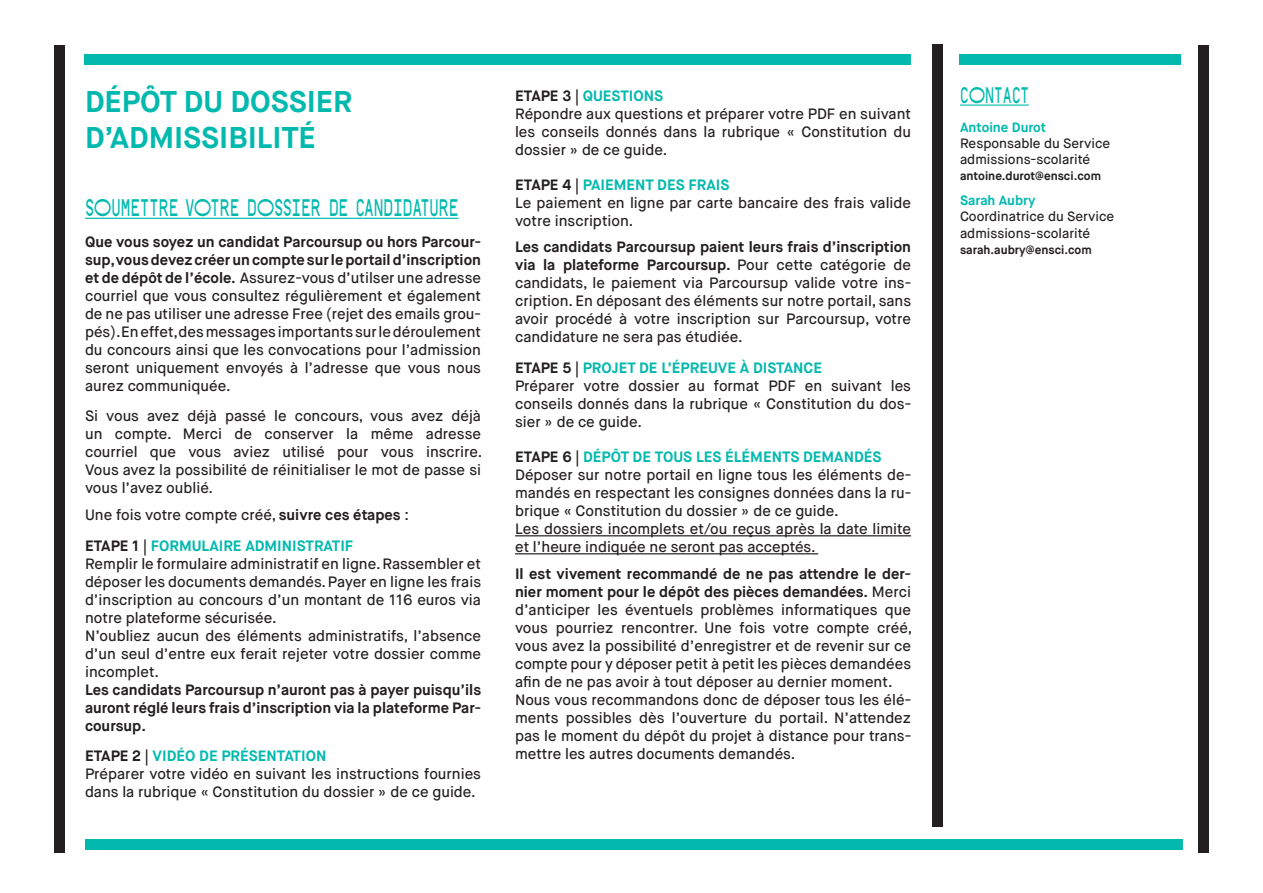
<style>
.page{position:relative;width:1263px;height:893px;background:#fff}
.page>*{position:absolute;margin:0;border:0;box-sizing:border-box;transform-origin:0 0}
.t1{font:700 30px/36px "Maison Neue";color:#03b9ae}
.t2{font:24px "Atelier";letter-spacing:.01em;color:#03b9ae}
.t3{font:22.5px "Atelier";color:#03b9ae}
.t4{font:500 15px/18px "Maison Neue";color:#231f20;text-align:justify}
.t5{font:700 15px "Maison Neue";color:#03b9ae}
.t6{font:700 15px/18px "Maison Neue";color:#231f20;text-align:justify}
.t7{font:500 13.5px/16.2px "Maison Neue";color:#231f20}
.t8{font:700 12px "Maison Neue";color:#231f20}
.s1{font-weight:700}
.s2{color:#231f20}
.s3{font-weight:700;color:#03b9ae}
</style>
<div class="page">
<hr style="left:85px;top:218px;width:373px;height:1px;background:#03b9ae">
<hr style="left:515px;top:535px;width:396px;height:1px;background:#231f20">
<hr style="left:515px;top:553px;width:303px;height:1px;background:#231f20">
<div style="left:85px;top:54px;width:826px;height:11px;background:#03b9ae"></div>
<div style="left:54px;top:45px;width:11px;height:808px;background:#231f20"></div>
<div style="left:932px;top:45px;width:11px;height:782px;background:#231f20"></div>
<div style="left:1198px;top:45px;width:11px;height:808px;background:#231f20"></div>
<div style="left:959px;top:54px;width:222px;height:11px;background:#03b9ae"></div>
<hr style="left:960px;top:105px;width:69px;height:1px;background:#03b9ae">
<div style="left:85px;top:839px;width:1097px;height:11px;background:#03b9ae"></div>
<p class="t1" style="left:85px;top:84px;width:269px">DÉPÔT DU DOSSIER<br>D’ADMISSIBILITÉ</p>
<p class="t2" style="left:85px;top:192px;width:375px">SOUMETTRE VOTRE DOSSIER DE CANDIDATURE</p>
<p class="t4" style="left:85px;top:233px;width:397px"><span class="s1">Que vous soyez un candidat Parcoursup ou hors Parcour&shy;sup, vous devez créer un compte sur le portail d’inscription et de dépôt de l’école.</span> Assurez-vous d’utilser une adresse courriel que vous consultez régulièrement et également de ne pas utiliser une adresse Free (rejet des emails grou&shy;pés). En effet, des messages importants sur le déroulement du concours ainsi que les convocations pour l’admission seront uniquement envoyés à l’adresse que vous nous aurez communiquée.</p>
<p class="t4" style="left:85px;top:407px;width:399px">Si vous avez déjà passé le concours, vous avez déjà un compte. Merci de conserver la même adresse courriel que vous aviez utilisé pour vous inscrire.<br>Vous avez la possibilité de réinitialiser le mot de passe si vous l’avez oublié.</p>
<p class="t4" style="left:85px;top:506px;width:325px">Une fois votre compte créé, <span class="s1">suivre ces étapes</span> :</p>
<p class="t5" style="left:85px;top:536px;width:270px"><span class="s2">ETAPE 1 |</span> FORMULAIRE ADMINISTRATIF</p>
<p class="t4" style="left:85px;top:555px;width:397px">Remplir le formulaire administratif en ligne. Rassembler et déposer les documents demandés. Payer en ligne les frais d’inscription au concours d’un montant de 116 euros via notre plateforme sécurisée.</p>
<p class="t4" style="left:85px;top:627px;width:397px">N’oubliez aucun des éléments administratifs, l’absence d’un seul d’entre eux ferait rejeter votre dossier comme incomplet.</p>
<p class="t6" style="left:85px;top:681px;width:397px">Les candidats Parcoursup n’auront pas à payer puisqu’ils auront réglé leurs frais d’inscription via la plateforme Par&shy;coursup.</p>
<p class="t5" style="left:85px;top:747px;width:243px"><span class="s2">ETAPE 2 |</span> VIDÉO DE PRÉSENTATION</p>
<p class="t4" style="left:85px;top:765px;width:397px">Préparer votre vidéo en suivant les instructions fournies dans la rubrique « Constitution du dossier » de ce guide.</p>
<p class="t5" style="left:515px;top:86px;width:150px"><span class="s2">ETAPE 3 |</span> QUESTIONS</p>
<p class="t4" style="left:515px;top:105px;width:397px">Répondre aux questions et préparer votre PDF en suivant les conseils donnés dans la rubrique « Constitution du dossier » de ce guide.</p>
<p class="t5" style="left:515px;top:175px;width:216px"><span class="s2">ETAPE 4 |</span> PAIEMENT DES FRAIS</p>
<p class="t4" style="left:515px;top:194px;width:398px">Le paiement en ligne par carte bancaire des frais valide votre inscription.</p>
<p class="t4" style="left:515px;top:238px;width:397px"><span class="s1">Les candidats Parcoursup paient leurs frais d’inscription via la plateforme Parcoursup.</span> Pour cette catégorie de candidats, le paiement via Parcoursup valide votre ins&shy;cription. En déposant des éléments sur notre portail, sans avoir procédé à votre inscription sur Parcoursup, votre candidature ne sera pas étudiée.</p>
<p class="t5" style="left:515px;top:358px;width:308px"><span class="s2">ETAPE 5 |</span> PROJET DE L’ÉPREUVE À DISTANCE</p>
<p class="t4" style="left:515px;top:377px;width:397px">Préparer votre dossier au format PDF en suivant les conseils donnés dans la rubrique « Constitution du dos&shy;sier » de ce guide.</p>
<p class="t5" style="left:515px;top:447px;width:368px"><span class="s2">ETAPE 6 |</span> DÉPÔT DE TOUS LES ÉLÉMENTS DEMANDÉS</p>
<p class="t4" style="left:515px;top:466px;width:397px">Déposer sur notre portail en ligne tous les éléments de&shy;mandés en respectant les consignes données dans la ru&shy;brique « Constitution du dossier » de ce guide.</p>
<p class="t4" style="left:515px;top:520px;width:397px">Les dossiers incomplets et/ou reçus après la date limite et l’heure indiquée ne seront pas acceptés.</p>
<p class="t4" style="left:515px;top:564px;width:399px"><span class="s1">Il est vivement recommandé de ne pas attendre le der&shy;nier moment pour le dépôt des pièces demandées.</span> Merci d’anticiper les éventuels problèmes informatiques que vous pourriez rencontrer. Une fois votre compte créé, vous avez la possibilité d’enregistrer et de revenir sur ce compte pour y déposer petit à petit les pièces demandées afin de ne pas avoir à tout déposer au dernier moment.</p>
<p class="t4" style="left:515px;top:690px;width:397px">Nous vous recommandons donc de déposer tous les élé&shy;ments possibles dès l’ouverture du portail. N’attendez pas le moment du dépôt du projet à distance pour trans&shy;mettre les autres documents demandés.</p>
<p class="t3" style="left:960px;top:80px;width:70px">CONTACT</p>
<p class="t7" style="left:960px;top:119px;width:152px"><span class="s3">Antoine Durot<br></span>Responsable du Service admissions-scolarité</p>
<p class="t8" style="left:960px;top:169px;width:143px">antoine.durot@ensci.com</p>
<p class="t7" style="left:960px;top:192px;width:156px"><span class="s3">Sarah Aubry<br></span>Coordinatrice du Service admissions-scolarité</p>
<p class="t8" style="left:960px;top:242px;width:133px">sarah.aubry@ensci.com</p>
</div>
